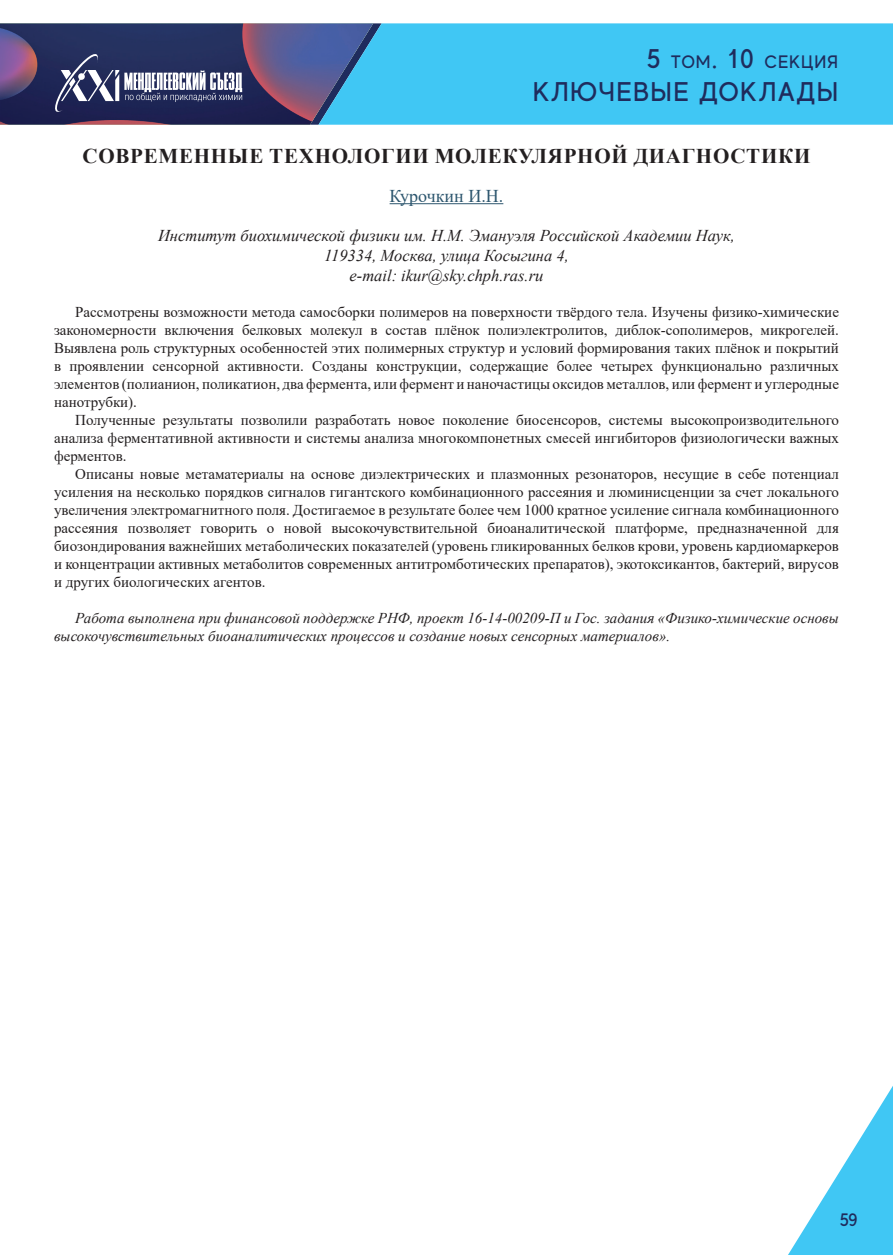
<style>
.page{position:relative;width:893px;height:1255px;background:#fff}
.page>*{position:absolute;margin:0;border:0;box-sizing:border-box;transform-origin:0 0}
.t1{font:500 27px "MADE Evolve Sans";letter-spacing:.05em;color:#1f2c5d}
.t2{font:700 21px "Times New Roman";letter-spacing:.035em;color:#231f20}
.t3{font:500 18px "MADE Evolve Sans";letter-spacing:.05em;color:#1f2c5d}
.t4{font:18px "Times New Roman";color:#2e576f}
.t5{font:italic 16.5px/19.8px "Times New Roman";color:#231f20;text-align:center}
.t6{font:15px/18px "Times New Roman";color:#231f20;text-align:justify}
.t7{font:italic 15px/18px "Times New Roman";color:#231f20}
.s1{font-size:27px}
</style>
<div class="page">
<div style="left:382px;top:23px;width:511px;height:102px;background:#40c7f4"></div>
<svg style="left:788px;top:1086px;width:105px;height:168px"></svg>
<svg style="left:0;top:23px;width:382px;height:102px"></svg>
<hr style="left:390px;top:203px;width:113px;height:1px;background:#2e576f">
<p class="t3" style="left:647px;top:51px;width:193px"><span class="s1">5</span> ТОМ<span class="s1">. 10</span> СЕКЦИЯ</p>
<h1 class="t1" style="left:533px;top:74px;width:307px">КЛЮЧЕВЫЕ ДОКЛАДЫ</h1>
<h2 class="t2" style="left:82px;top:141px;width:729px">СОВРЕМЕННЫЕ ТЕХНОЛОГИИ МОЛЕКУЛЯРНОЙ ДИАГНОСТИКИ</h2>
<p class="t4" style="left:390px;top:183px;width:115px">Курочкин И.Н.</p>
<p class="t5" style="left:158px;top:225px;width:578px">Институт биохимической физики им. Н.М. Эмануэля Российской Академии Наук,<br>119334, Москва, улица Косыгина 4,<br>e-mail: ikur@sky.chph.ras.ru</p>
<p class="t6" style="left:54px;top:302px;width:786px;text-indent:21px">Рассмотрены возможности метода самосборки полимеров на поверхности твёрдого тела. Изучены физико-химические закономерности включения белковых молекул в состав плёнок полиэлектролитов, диблок-сополимеров, микрогелей.<br>Выявлена роль структурных особенностей этих полимерных структур и условий формирования таких плёнок и покрытий в проявлении сенсорной активности. Созданы конструкции, содержащие более четырех функционально различных элементов (полианион, поликатион, два фермента, или фермент и наночастицы оксидов металлов, или фермент и углеродные нанотрубки).</p>
<p class="t6" style="left:54px;top:410px;width:786px;text-indent:21px">Полученные результаты позволили разработать новое поколение биосенсоров, системы высокопроизводительного анализа ферментативной активности и системы анализа многокомпонетных смесей ингибиторов физиологически важных ферментов.</p>
<p class="t6" style="left:54px;top:464px;width:786px;text-indent:21px">Описаны новые метаматериалы на основе диэлектрических и плазмонных резонаторов, несущие в себе потенциал усиления на несколько порядков сигналов гигантского комбинационного рассеяния и люминисценции за счет локального увеличения электромагнитного поля. Достигаемое в результате более чем 1000 кратное усиление сигнала комбинационного рассеяния позволяет говорить о новой высокочувствительной биоаналитической платформе, предназначенной для биозондирования важнейших метаболических показателей (уровень гликированных белков крови, уровень кардиомаркеров и концентрации активных метаболитов современных антитромботических препаратов), экотоксикантов, бактерий, вирусов и других биологических агентов.</p>
<p class="t7" style="left:54px;top:608px;width:786px;text-indent:21px">Работа выполнена при финансовой поддержке РНФ, проект 16-14-00209-П и Гос. задания «Физико-химические основы высокочувствительных биоаналитических процессов и создание новых сенсорных материалов».</p>
<p class="t3" style="left:840px;top:1208px;width:20px">59</p>
</div>
